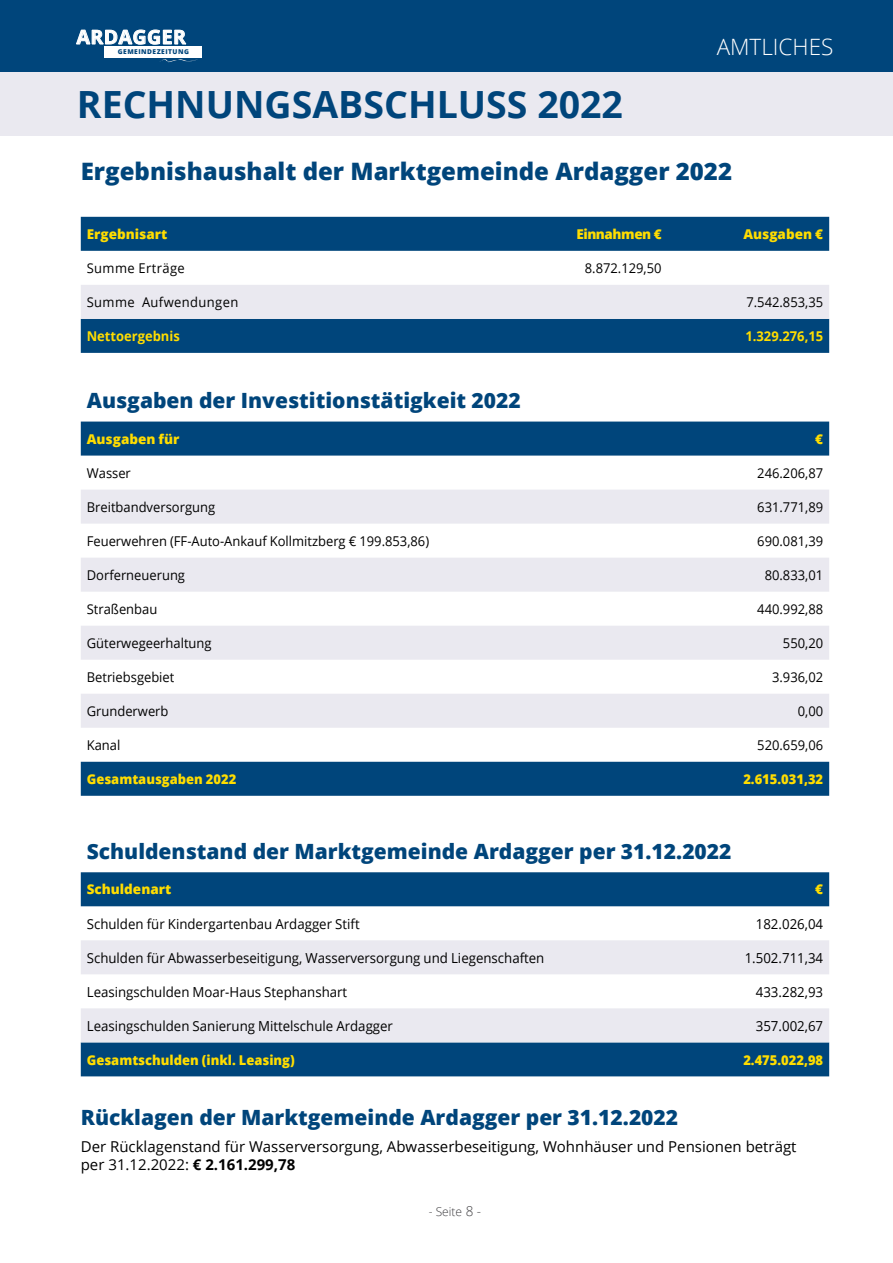
<style>
.page{position:relative;width:893px;height:1263px;background:#fff}
.page>*{position:absolute;margin:0;border:0;box-sizing:border-box;transform-origin:0 0}
.t1{font:700 37.5px "Open Sans";color:#00457b}
.t2{font:800 24px "Open Sans";color:#00457b}
.t3{font:300 22.5px "Open Sans";color:#fff}
.t4{font:800 21px "Open Sans";color:#00457b}
.t5{font:700 19.5px "Open Sans";letter-spacing:.025em;color:#fff}
.t6{font:15px/18px "Open Sans";color:#000}
.t7{font:13.8px "Open Sans";color:#000;scale:.96 1}
.t8{font:13.5px "Open Sans";color:#000;scale:.96 1}
.t9{font:800 13.5px "Open Sans";color:#fd0;scale:.96 1}
.t10{font:800 13.5px "Open Sans";color:#fd0}
.t11{font:13.5px "Open Sans";letter-spacing:.03em;color:#000;scale:.96 1}
.t12{font:700 13.5px "Open Sans";color:#fd0;scale:.96 1}
.t13{font:800 13.5px "Open Sans";letter-spacing:-.03em;color:#fd0}
.t14{font:300 12px "Open Sans";color:#3e3d40}
.t15{font:800 6.6px "Open Sans";letter-spacing:.075em;color:#00457b}
.s1{font-weight:700}
.s2{font-size:13.5px}
</style>
<div class="page">
<div style="left:0;top:0;width:893px;height:72px;background:#00457b"></div>
<svg style="left:76px;top:29px;width:111px;height:16px"></svg>
<div style="left:105px;top:46px;width:97px;height:11px;background:#fff"></div>
<svg style="left:152px;top:57px;width:47px;height:6px"></svg>
<div style="left:0;top:72px;width:893px;height:64px;background:#eae9f0"></div>
<svg style="left:81px;top:217px;width:748px;height:136px;fill:#00457b"></svg>
<div style="left:81px;top:285px;width:748px;height:34px;background:#eae9f0"></div>
<svg style="left:81px;top:422px;width:748px;height:374px"></svg>
<svg style="left:81px;top:490px;width:748px;height:170px;fill:#eae9f0"></svg>
<div style="left:81px;top:694px;width:748px;height:34px;background:#eae9f0"></div>
<svg style="left:81px;top:872px;width:748px;height:204px;fill:#00457b"></svg>
<svg style="left:81px;top:940px;width:748px;height:102px;fill:#eae9f0"></svg>
<h3 class="t5" style="left:77px;top:23px;width:111px">ARDAGGER</h3>
<p class="t15" style="left:118px;top:47px;width:73px">GEMEINDEZEITUNG</p>
<h1 class="t1" style="left:77px;top:78px;width:548px">RECHN UNGSABSCH LUSS 2022</h1>
<h3 class="t3" style="left:717px;top:32px;width:116px">AMTLI CHES</h3>
<h2 class="t2" style="left:81px;top:153px;width:653px">Ergebnishaushalt der Marktgemeinde Ardagger 2022</h2>
<p class="t10" style="left:87px;top:224px;width:82px">Ergebnisart</p>
<p class="t13" style="left:576px;top:224px;width:87px">Einnahmen €</p>
<p class="t10" style="left:743px;top:224px;width:81px">Ausgaben €</p>
<p class="t11" style="left:87px;top:259px;width:104px">Summe Erträge</p>
<p class="t8" style="left:585px;top:259px;width:81px">8.872.129,50</p>
<p class="t11" style="left:87px;top:293px;width:159px">Summe Aufwendungen</p>
<p class="t8" style="left:746px;top:293px;width:81px">7.542.853,35</p>
<p class="t12" style="left:87px;top:327px;width:98px">NETTOERGEBNIS</p>
<p class="t12" style="left:745px;top:327px;width:82px">1.329.276,15</p>
<h3 class="t4" style="left:87px;top:385px;width:436px">Ausgaben der Investitionstätigkeit 2022</h3>
<p class="t10" style="left:87px;top:429px;width:94px">Ausgaben für</p>
<p class="t10" style="left:815px;top:429px;width:9px">€</p>
<p class="t8" style="left:87px;top:464px;width:47px">Wasser</p>
<p class="t8" style="left:757px;top:464px;width:70px">246.206,87</p>
<p class="t8" style="left:87px;top:498px;width:135px">Breitbandversorgung</p>
<p class="t8" style="left:757px;top:498px;width:70px">631.771,89</p>
<p class="t8" style="left:87px;top:532px;width:358px">Feuerwehren (FF-Auto-Ankauf Kollmitzberg € 199.853,86)</p>
<p class="t8" style="left:757px;top:532px;width:70px">690.081,39</p>
<p class="t8" style="left:87px;top:566px;width:104px">Dorferneuerung</p>
<p class="t8" style="left:765px;top:566px;width:62px">80.833,01</p>
<p class="t8" style="left:87px;top:600px;width:75px">Straßenbau</p>
<p class="t8" style="left:757px;top:600px;width:70px">440.992,88</p>
<p class="t8" style="left:87px;top:634px;width:132px">Güterwegeerhaltung</p>
<p class="t8" style="left:783px;top:634px;width:43px">550,20</p>
<p class="t8" style="left:87px;top:668px;width:93px">Betriebsgebiet</p>
<p class="t8" style="left:772px;top:668px;width:55px">3.936,02</p>
<p class="t8" style="left:87px;top:702px;width:87px">Grunderwerb</p>
<p class="t8" style="left:798px;top:702px;width:28px">0,00</p>
<p class="t8" style="left:87px;top:736px;width:37px">Kanal</p>
<p class="t8" style="left:757px;top:736px;width:70px">520.659,06</p>
<p class="t9" style="left:87px;top:769px;width:157px">Gesamtausgaben 2022</p>
<p class="t9" style="left:743px;top:769px;width:85px">2.615.031,32</p>
<h3 class="t4" style="left:87px;top:835px;width:646px">Schuldenstand der Marktgemeinde Ardagger per 31.12.2022</h3>
<p class="t10" style="left:87px;top:879px;width:86px">Schuldenart</p>
<p class="t10" style="left:815px;top:879px;width:9px">€</p>
<p class="t7" style="left:87px;top:914px;width:286px">Schulden für Kindergartenbau Ardagger Stift</p>
<p class="t7" style="left:756px;top:914px;width:72px">182.026,04</p>
<p class="t7" style="left:87px;top:948px;width:478px">Schulden für Abwasserbeseitigung, Wasserversorgung und Liegenschaften</p>
<p class="t7" style="left:745px;top:948px;width:83px">1.502.711,34</p>
<p class="t7" style="left:87px;top:982px;width:273px">Leasingschulden Moar-Haus Stephanshart</p>
<p class="t7" style="left:756px;top:982px;width:72px">433.282,93</p>
<p class="t7" style="left:87px;top:1016px;width:320px">Leasingschulden Sanierung Mittelschule Ardagger</p>
<p class="t7" style="left:756px;top:1016px;width:72px">357.002,67</p>
<p class="t9" style="left:87px;top:1049px;width:218px">Gesamtschulden (inkl. Leasing)</p>
<p class="t9" style="left:743px;top:1049px;width:85px">2.475.022,98</p>
<h3 class="t4" style="left:81px;top:1102px;width:599px">Rücklagen der Marktgemeinde Ardagger per 31.12.2022</h3>
<p class="t6" style="left:81px;top:1137px;width:717px">Der Rücklagenstand für Wasserversorgung, Abwasserbeseitigung, Wohnhäuser und Pensionen beträgt per 31.12.2022: <span class="s1">€ 2.161.299,78</span></p>
<p class="t14" style="left:429px;top:1204px;width:54px">- SEITE <span class="s2">8 -</span></p>
</div>
